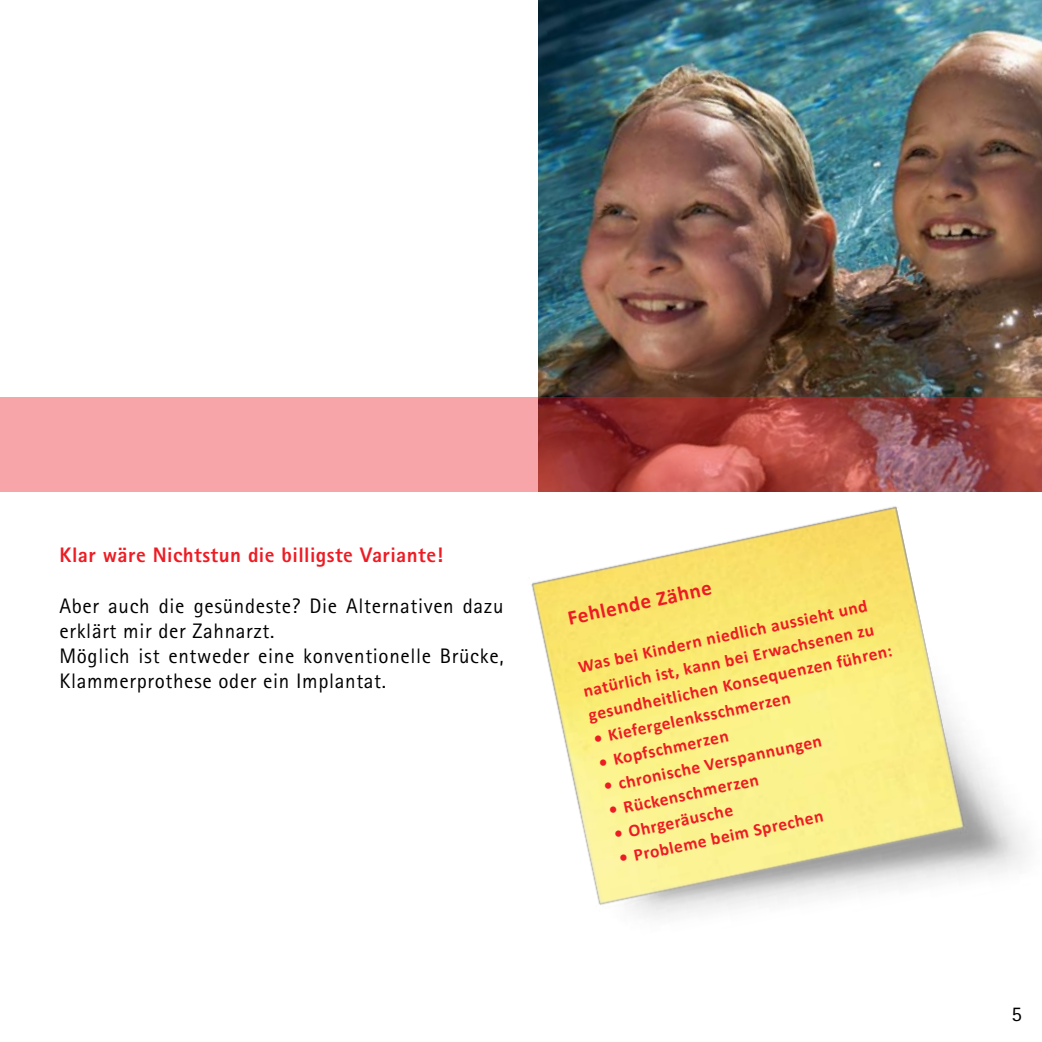
<style>
.page{position:relative;width:1042px;height:1042px;background:#fff}
.page>*{position:absolute;margin:0;border:0;box-sizing:border-box;transform-origin:0 0}
.t1{font:21px/25.2px "Rotis Sans Serif";letter-spacing:.03em;color:#000}
.t2{font:800 21px "Rotis Sans Serif";letter-spacing:.02em;color:#ed1c24}
.t3{font:700 21px "Calibri";color:#ed1c24}
.t4{font:700 17.5px/24.5px "Calibri";color:#ed1c24}
</style>
<div class="page">
<img style="left:538px;top:0;width:504px;height:397px">
<svg style="left:0;top:397px;width:1042px;height:94px;background:#d68181"></svg>
<img style="left:493px;top:446px;width:549px;height:471px">
<p class="t2" style="left:60px;top:542px;width:385px">Klar wäre Nichtstun die billigste Variante!</p>
<p class="t1" style="left:60px;top:593px;width:446px">Aber auch die gesündeste? Die Alternativen dazu erklärt mir der Zahnarzt.<br>Möglich ist entweder eine konventionelle Brücke, Klammerprothese oder ein Implantat.</p>
<p class="t3" style="left:565px;top:605px;width:148px;rotate:-12deg">Fehlende Zähne</p>
<p class="t4" style="left:576px;top:654px;width:312px;rotate:-12deg">Was bei Kindern niedlich aussieht und natürlich ist, kann bei Erwachsenen zu gesundheitlichen Konsequenzen führen:</p>
<p class="t4" style="left:591px;top:726px;width:202px;rotate:-12deg">• Kiefergelenksschmerzen</p>
<p class="t4" style="left:596px;top:750px;width:134px;rotate:-12deg">• Kopfschmerzen</p>
<p class="t4" style="left:601px;top:774px;width:224px;rotate:-12deg">• chronische Verspannungen</p>
<p class="t4" style="left:606px;top:798px;width:154px;rotate:-12deg">• Rückenschmerzen</p>
<p class="t4" style="left:611px;top:822px;width:123px;rotate:-12deg">• Ohrgeräusche</p>
<p class="t4" style="left:616px;top:846px;width:210px;rotate:-12deg">• Probleme beim Sprechen</p>
<p class="t1" style="left:1011px;top:1001px;width:12px">5</p>
</div>
